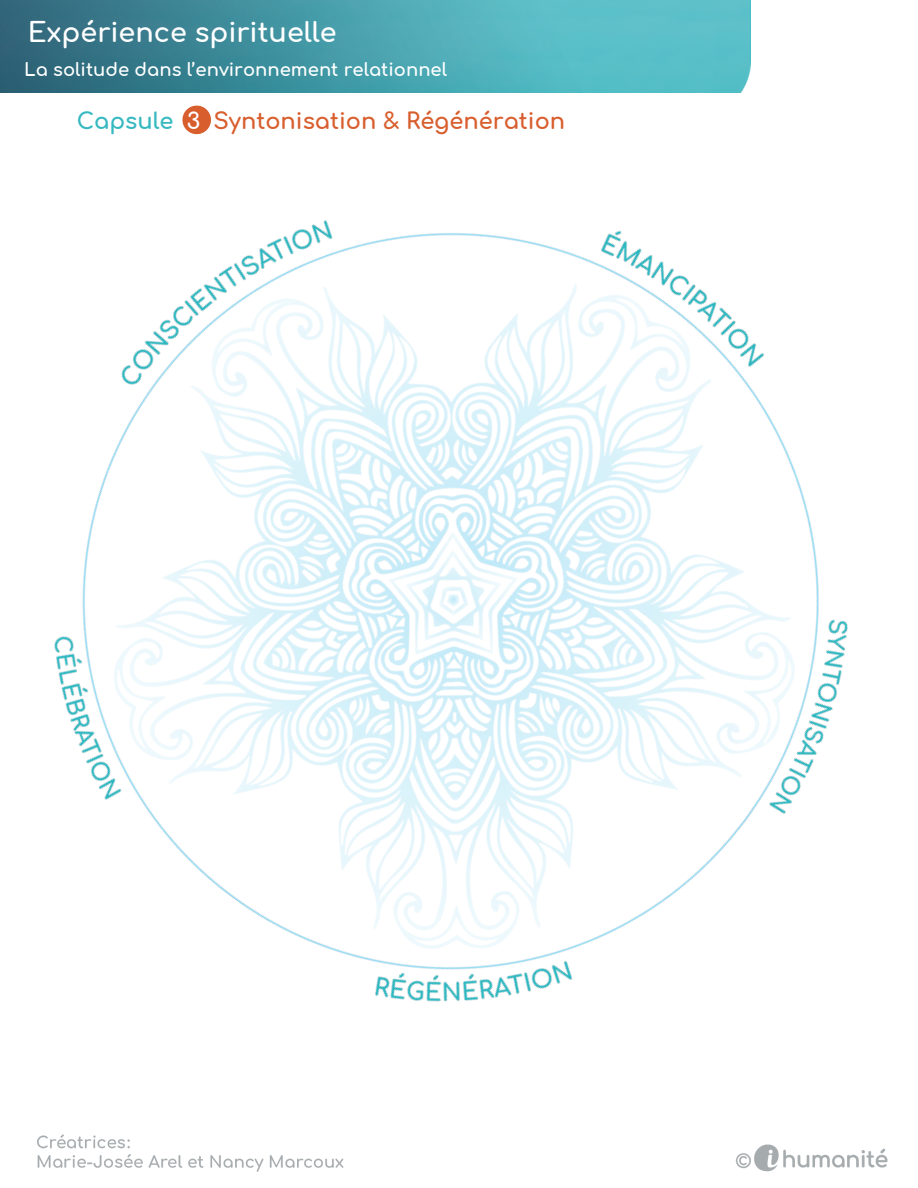
<style>
.page{position:relative;width:918px;height:1188px;background:#fff}
.page>*{position:absolute;margin:0;border:0;box-sizing:border-box;transform-origin:0 0}
.t1{font:700 27px "Comfortaa";color:#fff}
.t2{font:700 22.5px "Comfortaa";color:#d85e2e}
.t3{font:700 18px "Comfortaa";color:#fff}
.s1{color:#36b8c1}
.s2{color:#fff}
</style>
<div class="page">
<img style="left:0;top:0;width:888px;height:1172px">
<svg style="left:182px;top:106px;width:29px;height:28px"></svg>
<h1 class="t1" style="left:28px;top:19px;width:311px">Expérience spirituelle</h1>
<p class="t3" style="left:24px;top:60px;width:424px">La solitude dans l’environnement relationnel</p>
<p class="t2" style="left:77px;top:109px;width:490px"><span class="s1">Capsule</span> <span class="s2">3</span> Syntonisation &amp; Régénération</p>
</div>
